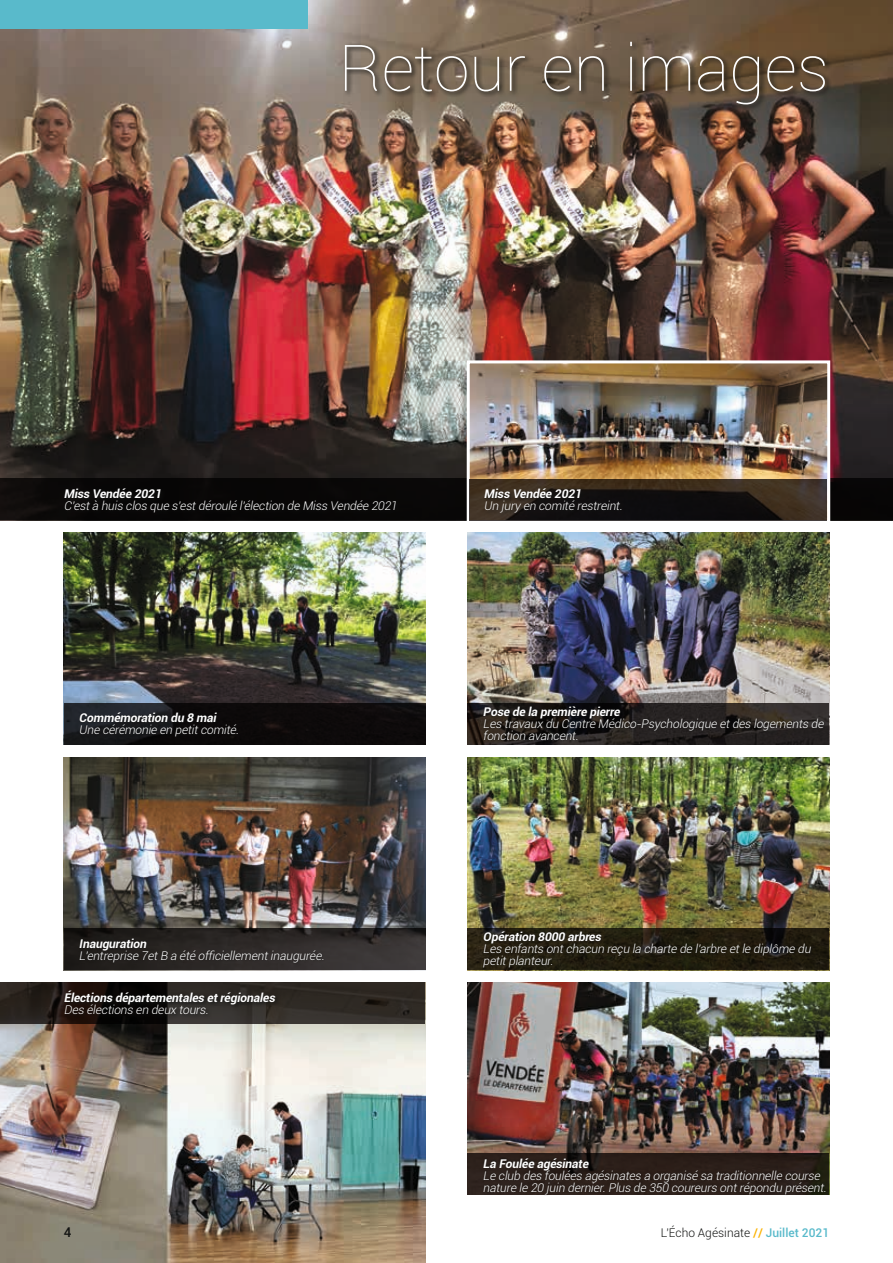
<style>
.page{position:relative;width:893px;height:1263px;background:#fff}
.page>*{position:absolute;margin:0;border:0;box-sizing:border-box;transform-origin:0 0}
.t1{font:100 64.35px "Roboto";color:#fff}
.t2{font:500 13.5px "Roboto";color:#131413}
.t3{font:italic 300 12px/12px "Roboto";color:#fff}
.t4{font:italic 700 12px "Roboto";color:#fff}
.t5{font:300 12px "Roboto";color:#131413}
.s1{font-weight:500;color:#fbb200}
.s2{font-weight:500;color:#59bacb}
</style>
<div class="page">
<img style="left:0;top:1024px;width:425px;height:239px">
<img style="left:468px;top:982px;width:361px;height:171px">
<img style="left:64px;top:757px;width:361px;height:171px">
<img style="left:468px;top:533px;width:361px;height:170px">
<img style="left:64px;top:533px;width:361px;height:170px">
<img style="left:0;top:0;width:893px;height:478px">
<img style="left:468px;top:757px;width:361px;height:171px">
<div style="left:0;top:478px;width:893px;height:42px;background:#080707"></div>
<svg style="left:64px;top:703px;width:361px;height:41px;background:#100e0f"></svg>
<svg style="left:64px;top:928px;width:361px;height:42px;background:#2c2827"></svg>
<svg style="left:468px;top:928px;width:361px;height:42px;background:#231e10"></svg>
<div style="left:468px;top:1153px;width:361px;height:42px;background:#291d18"></div>
<svg style="left:468px;top:703px;width:361px;height:41px;background:#241e1d"></svg>
<svg style="left:0;top:982px;width:425px;height:42px;background:#2a2520"></svg>
<svg style="left:63px;top:988px;width:219px;height:32px;background:#1f1b18"></svg>
<img style="left:465px;top:359px;width:367px;height:162px">
<svg style="left:470px;top:479px;width:357px;height:41px"></svg>
<svg style="left:483px;top:486px;width:145px;height:33px;fill:#131010"></svg>
<div style="left:79px;top:711px;width:161px;height:28px;background:#131413;opacity:.75"></div>
<div style="left:482px;top:705px;width:344px;height:37px;background:#131413;opacity:.75"></div>
<div style="left:78px;top:937px;width:248px;height:28px;background:#131413;opacity:.75"></div>
<div style="left:482px;top:930px;width:331px;height:39px;background:#131413;opacity:.75"></div>
<div style="left:482px;top:1157px;width:346px;height:39px;background:#291e19"></div>
<div style="left:0;top:0;width:307px;height:28px;background:#59bacb"></div>
<svg style="left:343px;top:39px;width:489px;height:72px;background:#6c5c4a"></svg>
<h1 class="t1" style="left:339px;top:23px;width:492px">Retour en images</h1>
<p class="t4" style="left:64px;top:485px;width:102px">Miss Vendée 2021</p>
<p class="t3" style="left:64px;top:499px;width:338px">C'està huis clos que s'estdéroulé l'élection de Miss Vendée 2021</p>
<p class="t4" style="left:79px;top:709px;width:141px">Commémoration du 8 mai</p>
<p class="t3" style="left:79px;top:723px;width:164px">Une cérémonie en petitcomité.</p>
<p class="t4" style="left:79px;top:935px;width:72px">Inauguration</p>
<p class="t3" style="left:79px;top:949px;width:250px">L'entreprise 7etB a été officiellementinaugurée.</p>
<p class="t4" style="left:64px;top:989px;width:215px">Élections départementales etrégionales</p>
<p class="t3" style="left:64px;top:1003px;width:149px">Des élections en deux tours.</p>
<p class="t4" style="left:484px;top:485px;width:102px">Miss Vendée 2021</p>
<p class="t3" style="left:484px;top:499px;width:143px">Un j ury en comité restreint.</p>
<p class="t4" style="left:483px;top:703px;width:141px">Pose de la première pierre</p>
<p class="t3" style="left:483px;top:717px;width:345px">Les travaux du Centre Médico-Psychologique etdes logements de fonction avancent.</p>
<p class="t4" style="left:483px;top:928px;width:122px">Opération 8000 arbres</p>
<p class="t3" style="left:483px;top:942px;width:332px">Les enfants ontchacun reçu la charte de l'arbre etle diplôme du petitplanteur.</p>
<p class="t4" style="left:483px;top:1155px;width:110px">La Foulée agésinate</p>
<p class="t3" style="left:483px;top:1169px;width:348px">Le club des foulées agésinates a organisé sa traditionnelle course nature le 20 juin dernier.Plus de 350 coureurs ontrépondu présent.</p>
<p class="t2" style="left:64px;top:1223px;width:9px">4</p>
<p class="t5" style="left:661px;top:1225px;width:170px">L'Écho Agésinate <span class="s1">//</span> <span class="s2">Juillet 2021</span></p>
</div>
